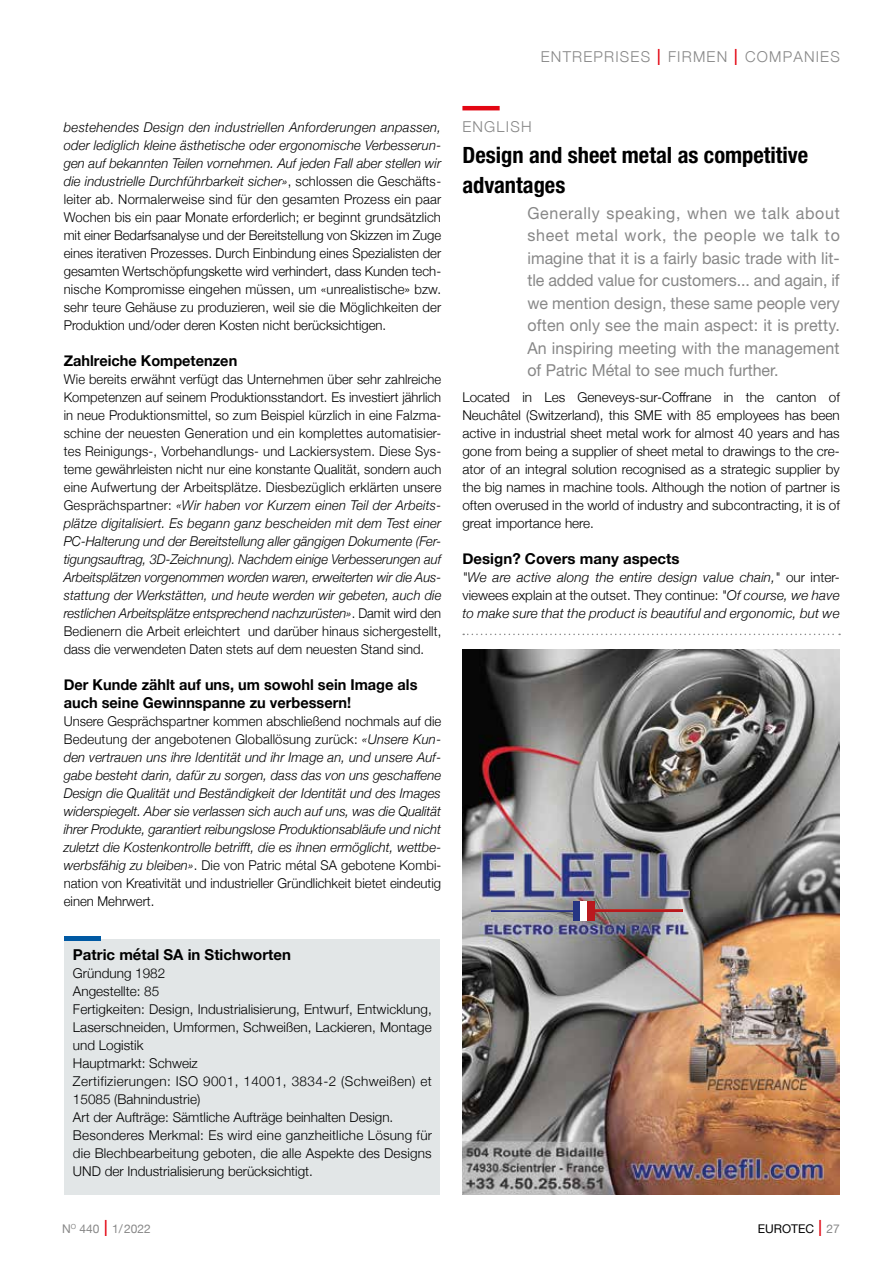
<style>
.page{position:relative;width:893px;height:1263px;background:#fff}
.page>*{position:absolute;margin:0;border:0;box-sizing:border-box;transform-origin:0 0}
.t1{font:700 condensed 22.5px/30px "Helvetica Neue";color:#000}
.t2{font:16.5px/22.5px "Helvetica Neue";color:#878787;text-align:justify}
.t3{font:700 15px/18px "Helvetica Neue";color:#000}
.t4{font:300 15px "Helvetica Neue";letter-spacing:.08em;color:#878787}
.t5{font:300 13.5px/18px "Helvetica Neue";color:#000;text-align:justify}
.t6{font:300 13.5px/18px "Helvetica Neue";color:#000;text-align:justify;scale:.96 1}
.t7{font:italic 300 13.5px/18px "Helvetica Neue";letter-spacing:.005em;color:#000;text-align:justify}
.t8{font:12px "Helvetica Neue";color:#878787}
.t9{font:12px "Helvetica Neue";color:#000}
.s1{font-stretch:condensed;font-size:22.5px;color:#e30613}
.s2{font-style:italic}
.s3{font-style:normal}
.s4{font-weight:300;font-stretch:condensed;font-size:22.5px;color:#e30613}
.s5{color:#878787}
</style>
<div class="page">
<svg style="left:463px;top:634px;width:377px;height:1px"></svg>
<div style="left:64px;top:939px;width:376px;height:256px;background:#e2e6e7"></div>
<hr style="left:64px;top:936px;width:37px;height:4px;background:#0059a3">
<hr style="left:462px;top:106px;width:38px;height:4px;background:#e30613">
<img style="left:462px;top:649px;width:378px;height:545px">
<img style="left:595px;top:910px;width:87px;height:2px">
<img style="left:491px;top:910px;width:83px;height:2px">
<img style="left:574px;top:901px;width:21px;height:19px">
<p class="t4" style="left:541px;top:44px;width:300px">ENTREPRISES <span class="s1">I</span> FIRMEN <span class="s1">I</span> COMPANIES</p>
<p class="t5" style="left:64px;top:117px;width:379px"><span class="s2">bestehendes Design den industriellen Anforderungen anpassen, oder lediglich kleine ästhetische oder ergonomische Verbesserun&shy;gen auf bekannten Teilen vornehmen. Auf jeden Fall aber stellen wir die industrielle Durchführbarkeit sicher»</span>, schlossen die Geschäfts&shy;leiter ab. Normalerweise sind für den gesamten Prozess ein paar Wochen bis ein paar Monate erforderlich; er beginnt grundsätzlich mit einer Bedarfsanalyse und der Bereitstellung von Skizzen im Zuge eines iterativen Prozesses. Durch Einbindung eines Spezialisten der gesamten Wertschöpfungskette wird verhindert, dass Kunden tech&shy;nische Kompromisse eingehen müssen, um «unrealistische» bzw. sehr teure Gehäuse zu produzieren, weil sie die Möglichkeiten der Produktion und/oder deren Kosten nicht berücksichtigen.</p>
<p class="t3" style="left:64px;top:352px;width:175px">Zahlreiche Kompetenzen</p>
<p class="t6" style="left:64px;top:369px;width:395px">Wie bereits erwähnt verfügt das Unternehmen über sehr zahlreiche Kompetenzen auf seinem Produktionsstandort. Es investiert jährlich in neue Produktionsmittel, so zum Beispiel kürzlich in eine Falzma&shy;schine der neuesten Generation und ein komplettes automatisier&shy;tes Reinigungs-, Vorbehandlungs- und Lackiersystem. Diese Sys&shy;teme gewährleisten nicht nur eine konstante Qualität, sondern auch eine Aufwertung der Arbeitsplätze. Diesbezüglich erklärten unsere Gesprächspartner: <span class="s2">«Wir haben vor Kurzem einen Teil der Arbeits&shy;plätze digitalisiert. Es begann ganz bescheiden mit dem Test einer PC-Halterung und der Bereitstellung aller gängigen Dokumente (Fer&shy;tigungsauftrag, 3D-Zeichnung). Nachdem einige Verbesserungen auf Arbeitsplätzen vorgenommen worden waren, erweiterten wir die Aus&shy;stattung der Werkstätten, und heute werden wir gebeten, auch die restlichen Arbeitsplätze entsprechend nachzurüsten»</span>. Damit wird den Bedienern die Arbeit erleichtert und darüber hinaus sichergestellt, dass die verwendeten Daten stets auf dem neuesten Stand sind.</p>
<p class="t3" style="left:64px;top:676px;width:355px">Der Kunde zählt auf uns, um sowohl sein Image als auch seine Gewinnspanne zu verbessern!</p>
<p class="t7" style="left:64px;top:711px;width:379px"><span class="s3">Unsere Gesprächspartner kommen abschließend nochmals auf die Bedeutung der angebotenen Globallösung zurück:</span> «Unsere Kun&shy;den vertrauen uns ihre Identität und ihr Image an, und unsere Auf&shy;gabe besteht darin, dafür zu sorgen, dass das von uns geschaffene Design die Qualität und Beständigkeit der Identität und des Images widerspiegelt. Aber sie verlassen sich auch auf uns, was die Qualität ihrer Produkte, garantiert reibungslose Produktionsabläufe und nicht zuletzt die Kostenkontrolle betrifft, die es ihnen ermöglicht, wettbe&shy;werbsfähig zu bleiben»<span class="s3">. Die von Patric métal SA gebotene Kombi&shy;nation von Kreativität und industrieller Gründlichkeit bietet eindeutig einen Mehrwert.</span></p>
<p class="t3" style="left:73px;top:946px;width:220px">Patric métal SA in Stichworten</p>
<p class="t5" style="left:73px;top:963px;width:361px;text-align:left">Gründung 1982<br>Angestellte: 85<br>Fertigkeiten: Design, Industrialisierung, Entwurf, Entwicklung, Laserschneiden, Umformen, Schweißen, Lackieren, Montage und Logistik<br>Hauptmarkt: Schweiz<br>Zertifizierungen: ISO 9001, 14001, 3834-2 (Schweißen) et 15085 (Bahnindustrie)<br>Art der Aufträge: Sämtliche Aufträge beinhalten Design.<br>Besonderes Merkmal: Es wird eine ganzheitliche Lösung für die Blechbearbeitung geboten, die alle Aspekte des Designs UND der Industrialisierung berücksichtigt.</p>
<p class="t4" style="left:462px;top:114px;width:71px">ENGLISH</p>
<h1 class="t1" style="left:462px;top:140px;width:347px">Design and sheet metal as competitive advantages</h1>
<p class="t2" style="left:527px;top:202px;width:314px">Generally speaking, when we talk about sheet metal work, the people we talk to imagine that it is a fairly basic trade with lit&shy;tle added value for customers... and again, if we mention design, these same people very often only see the main aspect: it is pretty.<br>An inspiring meeting with the management of Patric Métal to see much further.</p>
<p class="t5" style="left:462px;top:387px;width:379px">Located in Les Geneveys-sur-Coffrane in the canton of Neuchâtel (Switzerland), this SME with 85 employees has been active in industrial sheet metal work for almost 40 years and has gone from being a supplier of sheet metal to drawings to the cre&shy;ator of an integral solution recognised as a strategic supplier by the big names in machine tools. Although the notion of partner is often overused in the world of industry and subcontracting, it is of great importance here.</p>
<p class="t3" style="left:462px;top:550px;width:219px">Design? Covers many aspects</p>
<p class="t7" style="left:462px;top:567px;width:379px">"We are active along the entire design value chain," <span class="s3">our inter&shy;viewees explain at the outset. They continue:</span> "Of course, we have to make sure that the product is beautiful and ergonomic, but we</p>
<p class="t8" style="left:62px;top:1220px;width:90px">N<sup>O</sup> 440 <span class="s4">I</span> 1/2022</p>
<p class="t9" style="left:758px;top:1220px;width:84px">EUROTEC <span class="s4">I</span> <span class="s5">27</span></p>
</div>
